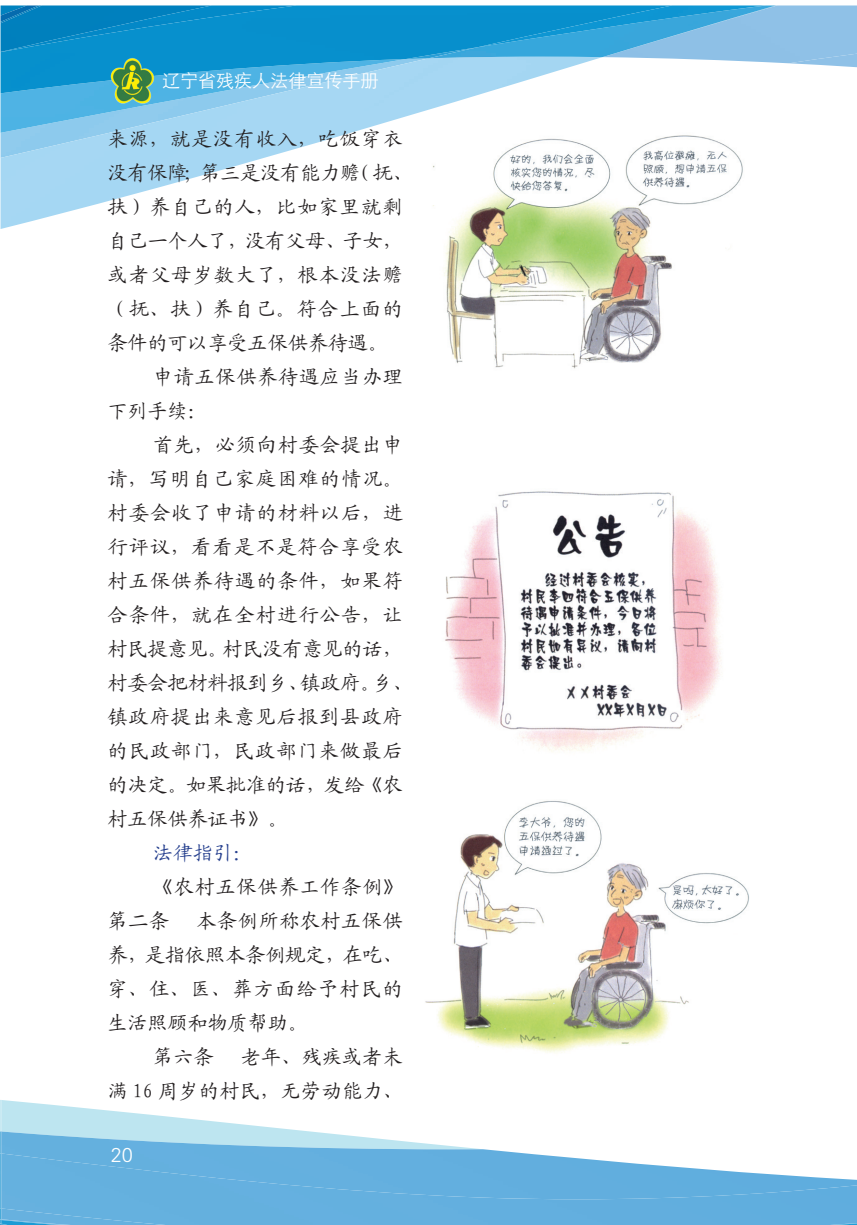
<style>
.page{position:relative;width:857px;height:1225px;background:#fff}
.page>*{position:absolute;margin:0;border:0;box-sizing:border-box;transform-origin:0 0}
.t1{font:20px/34px "Kai Ti GB2312";letter-spacing:.045em;color:#231f20}
.t2{font:20px "Kai Ti GB2312";color:#231f20}
.t3{font:20px/34px "Kai Ti GB2312";letter-spacing:.025em;color:#231f20;text-align:right}
.t4{font:20px "Kai Ti GB2312";letter-spacing:.075em;color:#231f20}
.t5{font:20px "Kai Ti GB2312";color:#253f8e}
.t6{font:20px "FZY1 K GBK1 0";color:#fff}
.t7{font:18px "ST Xihei";color:#fff}
</style>
<div class="page">
<img style="left:1px;top:93px;width:483px;height:136px">
<img style="left:1px;top:93px;width:404px;height:40px">
<img style="left:671px;top:5px;width:185px;height:58px">
<div style="left:671px;top:5px;width:104px;height:53px;background:#8ec0e6"></div>
<img style="left:1px;top:5px;width:670px;height:88px">
<img style="left:477px;top:5px;width:287px;height:42px">
<img style="left:1px;top:5px;width:41px;height:18px">
<svg style="left:0;top:1100px;width:304px;height:53px"></svg>
<img style="left:1px;top:1131px;width:520px;height:22px">
<img style="left:0;top:1153px;width:1px;height:55px">
<img style="left:1px;top:1153px;width:757px;height:67px">
<img style="left:302px;top:1220px;width:67px;height:5px">
<div style="left:455px;top:1184px;width:303px;height:36px;background:#62aede"></div>
<div style="left:456px;top:1196px;width:293px;height:24px;background:#62aede"></div>
<img style="left:737px;top:1213px;width:12px;height:7px">
<svg style="left:0;top:1208px;width:1px;height:17px"></svg>
<div style="left:1px;top:1208px;width:301px;height:17px;background:#65b1df"></div>
<img style="left:28px;top:1221px;width:332px;height:4px">
<div style="left:369px;top:1220px;width:378px;height:5px;background:#63afdf"></div>
<img style="left:758px;top:1173px;width:98px;height:22px">
<div style="left:749px;top:1195px;width:107px;height:30px;background:#60aede"></div>
<img style="left:111px;top:57px;width:44px;height:46px">
<img style="left:428px;top:132px;width:315px;height:237px">
<img style="left:445px;top:491px;width:276px;height:261px">
<img style="left:425px;top:801px;width:324px;height:252px">
<p class="t7" style="left:162px;top:67px;width:217px">辽宁省残疾人法律宣传手册</p>
<p class="t1" style="left:108px;top:122px;width:306px">来源，就是没有收入，吃饭穿衣没有保障；第三是没有能力赡（抚、扶）养自己的人，比如家里就剩自己一个人了，没有父母、子女，或者父母岁数大了，根本没法赡（抚、扶）养自己。符合上面的条件的可以享受五保供养待遇。</p>
<p class="t1" style="left:108px;top:360px;width:296px;text-indent:45px">申请五保供养待遇应当办理下列手续：</p>
<p class="t1" style="left:108px;top:428px;width:306px;text-indent:45px">首先，必须向村委会提出申请，写明自己家庭困难的情况。村委会收了申请的材料以后，进行评议，看看是不是符合享受农村五保供养待遇的条件，如果符合条件，就在全村进行公告，让村民提意见。村民没有意见的话，村委会把材料报到乡、镇政府。乡、镇政府提出来意见后报到县政府的民政部门，民政部门来做最后的决定。如果批准的话，发给《农村五保供养证书》。</p>
<p class="t5" style="left:153px;top:843px;width:101px">法律指引：</p>
<p class="t1" style="left:108px;top:870px;width:296px;text-indent:45px">《农村五保供养工作条例》第二条</p>
<p class="t1" style="left:196px;top:904px;width:208px">本条例所称农村五保供</p>
<p class="t2" style="left:108px;top:945px;width:296px">养，是指依照本条例规定，在吃、</p>
<p class="t4" style="left:108px;top:979px;width:296px">穿、住、医、葬方面给予村民的</p>
<p class="t2" style="left:108px;top:1013px;width:201px">生活照顾和物质帮助。</p>
<p class="t1" style="left:153px;top:1040px;width:62px">第六条</p>
<p class="t3" style="left:108px;top:1040px;width:296px">老年、残疾或者未<br>满 16 周岁的村民，无劳动能力、</p>
<p class="t6" style="left:111px;top:1144px;width:24px">20</p>
</div>
